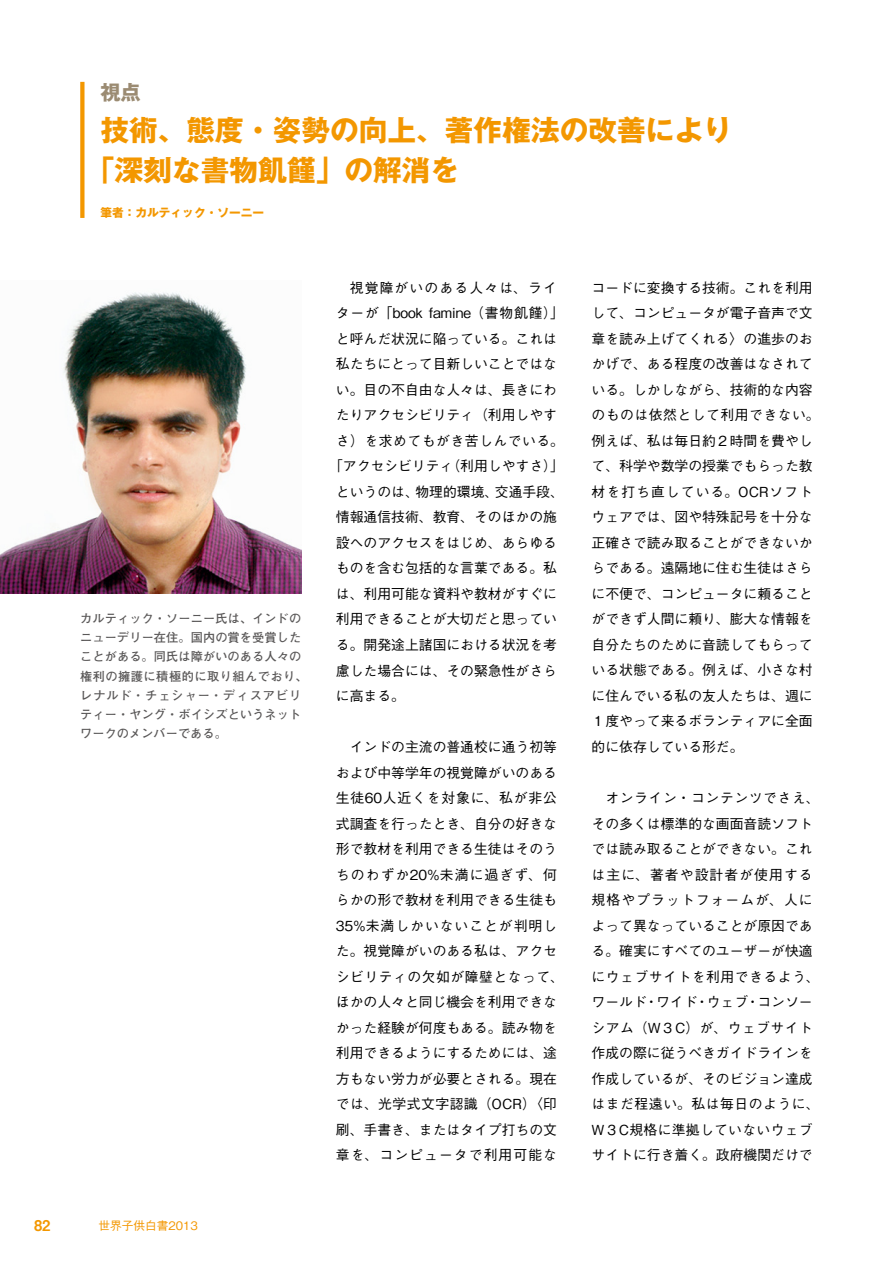
<style>
.page{position:relative;width:893px;height:1263px;background:#fff}
.page>*{position:absolute;margin:0;border:0;box-sizing:border-box;transform-origin:0 0}
.t1{font:700 28.65px/40.3px "Gothic MB101 Pro";color:#f39700}
.t2{font:700 20.25px "Gothic MB101 Pro";color:#9b8b72}
.t3{font:14.85px "Midashi Go Pro MB31";color:#f39700}
.t4{font:500 13.8px/25.5px "Gothic BBB Pro";color:#000}
.t5{font:500 13.8px "Gothic BBB Pro";letter-spacing:.035em;color:#000}
.t6{font:500 13.8px "Gothic BBB Pro";letter-spacing:.085em;color:#000}
.t7{font:700 12.15px/19.2px "Futo Go B101 Pro";letter-spacing:.005em;color:#595757}
.t8{font:700 11.7px "Gothic MB101 Pro";color:#f39700}
.t9{font:500 11.7px "Gothic BBB Pro";color:#f39700}
</style>
<div class="page">
<div style="left:80px;top:82px;width:5px;height:136px;background:#f39700"></div>
<img style="left:0;top:292px;width:301px;height:302px">
<p class="t2" style="left:100px;top:75px;width:42px">視点</p>
<h2 class="t1" style="left:86px;top:106px;width:647px;text-indent:14px">技術、態度・姿勢の向上、著作権法の改善により「深刻な書物飢饉」の解消を</h2>
<p class="t8" style="left:100px;top:202px;width:165px">筆者：カルティック・ソーニー</p>
<p class="t7" style="left:80px;top:607px;width:229px">カルティック・ソーニー氏は、インドのニューデリー在住。国内の賞を受賞したことがある。同氏は障がいのある人々の権利の擁護に積極的に取り組んでおり、レナルド・チェシャー・ディスアビリティー・ヤング・ボイシズというネットワークのメンバーである。</p>
<p class="t3" style="left:34px;top:1214px;width:18px">82</p>
<p class="t9" style="left:98px;top:1216px;width:101px">世界子供白書2013</p>
<p class="t6" style="left:350px;top:277px;width:209px">視覚障がいのある人々は、ライ</p>
<p class="t4" style="left:336px;top:299px;width:230px">ターが「book famine （書物飢饉）」</p>
<p class="t4" style="left:336px;top:324px;width:223px">と呼んだ状況に陥っている。これは</p>
<p class="t4" style="left:336px;top:350px;width:223px">私たちにとって目新しいことではな</p>
<p class="t4" style="left:336px;top:375px;width:223px">い。目の不自由な人々は、長きにわ</p>
<p class="t4" style="left:336px;top:401px;width:223px">たりアクセシビリティ（利用しやす</p>
<p class="t5" style="left:336px;top:430px;width:230px">さ）を求めてもがき苦しんでいる。</p>
<p class="t4" style="left:329px;top:452px;width:236px">「アクセシビリティ（利用しやすさ）」</p>
<p class="t4" style="left:336px;top:477px;width:230px">というのは、物理的環境、交通手段、</p>
<p class="t4" style="left:336px;top:503px;width:223px">情報通信技術、教育、そのほかの施</p>
<p class="t4" style="left:336px;top:528px;width:223px">設へのアクセスをはじめ、あらゆる</p>
<p class="t4" style="left:336px;top:554px;width:223px">ものを含む包括的な言葉である。私</p>
<p class="t4" style="left:336px;top:579px;width:223px">は、利用可能な資料や教材がすぐに</p>
<p class="t4" style="left:336px;top:605px;width:223px">利用できることが大切だと思ってい</p>
<p class="t4" style="left:336px;top:630px;width:223px">る。開発途上諸国における状況を考</p>
<p class="t4" style="left:336px;top:656px;width:223px">慮した場合には、その緊急性がさら</p>
<p class="t4" style="left:336px;top:681px;width:71px">に高まる。</p>
<p class="t4" style="left:336px;top:732px;width:230px;text-align:center">インドの主流の普通校に通う初等<br>および中等学年の視覚障がいのある生徒60人近くを対象に、私が非公式調査を行ったとき、自分の好きな形で教材を利用できる生徒はそのうちのわずか20%未満に過ぎず、何らかの形で教材を利用できる生徒も<br>35%未満しかいないことが判明した。視覚障がいのある私は、アクセシビリティの欠如が障壁となって、ほかの人々と同じ機会を利用できなかった経験が何度もある。読み物を利用できるようにするためには、途方もない労力が必要とされる。現在では、光学式文字認識（OCR）〈印刷、手書き、またはタイプ打ちの文章を、コンピュータで利用可能な</p>
<p class="t4" style="left:592px;top:273px;width:230px">コードに変換する技術。これを利用して、コンピュータが電子音声で文章を読み上げてくれる〉の進歩のおかげで、ある程度の改善はなされている。しかしながら、技術的な内容のものは依然として利用できない。例えば、私は毎日約２時間を費やして、科学や数学の授業でもらった教材を打ち直している。OCRソフトウェアでは、図や特殊記号を十分な正確さで読み取ることができないからである。遠隔地に住む生徒はさらに不便で、コンピュータに頼ることができず人間に頼り、膨大な情報を自分たちのために音読してもらっている状態である。例えば、小さな村に住んでいる私の友人たちは、週に<br>１度やって来るボランティアに全面的に依存している形だ。</p>
<p class="t4" style="left:592px;top:783px;width:230px;text-indent:14px">オンライン・コンテンツでさえ、その多くは標準的な画面音読ソフトでは読み取ることができない。これは主に、著者や設計者が使用する規格やプラットフォームが、人によって異なっていることが原因である。確実にすべてのユーザーが快適にウェブサイトを利用できるよう、ワールド・ワイド・ウェブ・コンソーシアム（W３C）が、ウェブサイト作成の際に従うべきガイドラインを作成しているが、そのビジョン達成はまだ程遠い。私は毎日のように、<br>W３C規格に準拠していないウェブサイトに行き着く。政府機関だけで</p>
</div>
